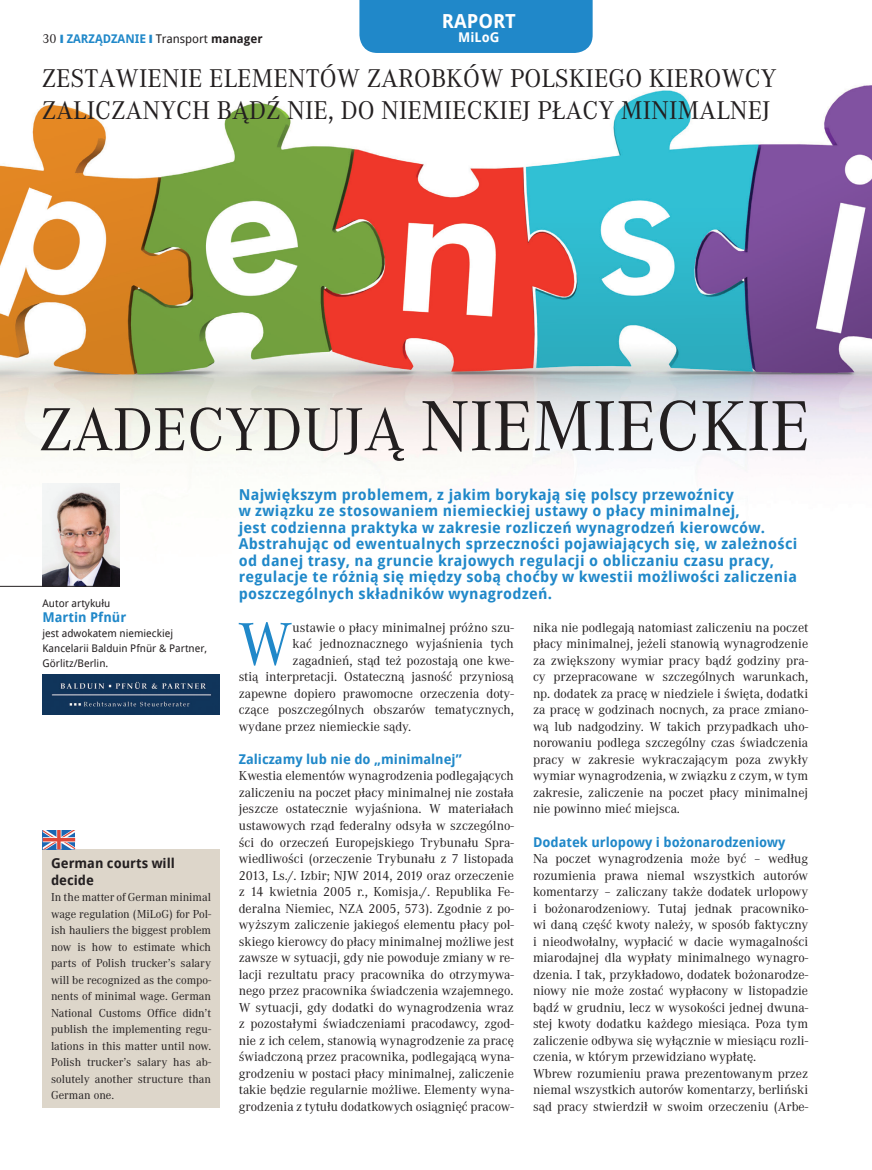
<style>
.page{position:relative;width:872px;height:1170px;background:#fff}
.page>*{position:absolute;margin:0;border:0;box-sizing:border-box;transform-origin:0 0}
.TYTUŁ{font:63px "Corporate ATOT";color:#231f20}
.main_akapit{font:62.7px "Corporate ATOT";color:#2088c9}
.PODTYTUŁ{font:26.7px/32px "Corporate ATOT";color:#231f20}
.t1{font:700 19.35px "Droid Sans";color:#fff}
.LEAD_ok{font:700 15px/16.5px "Droid Sans";letter-spacing:.02em;color:#2088c9}
.main{font:13.5px/16.5px "Corporate ATOT";color:#231f20;text-align:justify}
.main_akapit-2{font:13.5px "Corporate ATOT";color:#231f20}
.śródtytuł_FINANSE{font:700 13.5px "Droid Sans";color:#2088c9}
.poddział{font:700 13.5px/16.5px "Droid Sans";color:#231f20}
.nazwisko_ramka{font:700 13.5px "Droid Sans";color:#2088c9}
.t2{font:700 13.35px "Droid Sans";color:#fff}
.NEWS_MAIN{font:12px/16.5px "Corporate ATOT";color:#231f20;text-align:justify}
.t3{font:700 12px "Droid Sans";color:#2088c9}
.main_RAMKA{font:10.5px/15px "Droid Sans";color:#231f20}
.s1{font-family:"Corporate ATOT";font-weight:400;font-size:13.5px;color:#231f20}
.s2{font-weight:400;color:#231f20}
.s3{color:#231f20}
.s4{font-size:73.5px}
</style>
<div class="page">
<img style="left:0;top:0;width:872px;height:587px">
<img style="left:43px;top:483px;width:77px;height:103px">
<hr style="left:0;top:586px;width:119px;height:1px;background:#231f20">
<img style="left:43px;top:674px;width:177px;height:40px">
<div style="left:43px;top:849px;width:177px;height:258px;background:#ddd6ca"></div>
<svg style="left:43px;top:830px;width:32px;height:19px"></svg>
<div style="left:359px;top:0;width:233px;height:53px;background:#2088c9"></div>
<p class="t3" style="left:43px;top:31px;width:221px"><span class="s1">30</span> ❙ ZARZĄDZANIE ❙ <span class="s2">Transport</span> <span class="s3">manager</span></p>
<p class="t1" style="left:442px;top:8px;width:75px">RAPORT</p>
<p class="t2" style="left:458px;top:28px;width:43px">MiLoG</p>
<p class="PODTYTUŁ" style="left:42px;top:63px;width:736px">ZESTAWIENIE ELEMENTÓW ZAROBKÓW POLSKIEGO KIEROWCY<br>ZALICZANYCH BĄDŹ NIE, DO NIEMIECKIEJ PŁACY MINIMALNEJ</p>
<p class="TYTUŁ" style="left:39px;top:395px;width:773px">ZADECYDUJĄ <span class="s4">NIEMIECKIE</span></p>
<p class="LEAD_ok" style="left:239px;top:486px;width:560px">Największym problemem, z jakim borykają się polscy przewoźnicy<br>w związku ze stosowaniem niemieckiej ustawy o płacy minimalnej,<br>jest codzienna praktyka w zakresie rozliczeń wynagrodzeń kierowców.<br>Abstrahując od ewentualnych sprzeczności pojawiających się, w zależności od danej trasy, na gruncie krajowych regulacji o obliczaniu czasu pracy, regulacje te różnią się między sobą choćby w kwestii możliwości zaliczenia poszczególnych składników wynagrodzeń.</p>
<p class="main_akapit" style="left:238px;top:609px;width:57px">W</p>
<p class="main_akapit-2" style="left:293px;top:620px;width:223px">ustawie o płacy minimalnej próżno szu-</p>
<p class="main_RAMKA" style="left:43px;top:595px;width:69px">Autor artykułu</p>
<p class="nazwisko_ramka" style="left:43px;top:608px;width:85px">Martin Pfnür</p>
<p class="main_RAMKA" style="left:43px;top:625px;width:166px">jest adwokatem niemieckiej<br>Kancelarii Balduin Pfnür &amp; Partner,<br>Görlitz/Berlin.</p>
<p class="main" style="left:533px;top:619px;width:277px">nika nie podlegają natomiast zaliczeniu na poczet płacy minimalnej, jeżeli stanowią wynagrodzenie za zwiększony wymiar pracy bądź godziny pra&shy;cy przepracowane w szczególnych warunkach, np. dodatek za pracę w niedziele i święta, dodatki za pracę w godzinach nocnych, za prace zmiano&shy;wą lub nadgodziny. W takich przypadkach uho&shy;norowaniu podlega szczególny czas świadczenia pracy w zakresie wykraczającym poza zwykły wymiar wynagrodzenia, w związku z czym, w tym zakresie, zaliczenie na poczet płacy minimalnej nie powinno mieć miejsca.</p>
<p class="śródtytuł_FINANSE" style="left:533px;top:832px;width:254px">Dodatek urlopowy i bożonarodzeniowy</p>
<p class="main" style="left:533px;top:850px;width:277px">Na poczet wynagrodzenia może być – według rozumienia prawa niemal wszystkich autorów komentarzy – zaliczany także dodatek urlopowy i bożonarodzeniowy. Tutaj jednak pracowniko&shy;wi daną część kwoty należy, w sposób faktyczny i nieodwołalny, wypłacić w dacie wymagalności miarodajnej dla wypłaty minimalnego wynagro&shy;dzenia. I tak, przykładowo, dodatek bożonarodze&shy;niowy nie może zostać wypłacony w listopadzie bądź w grudniu, lecz w wysokości jednej dwuna&shy;stej kwoty dodatku każdego miesiąca. Poza tym zaliczenie odbywa się wyłącznie w miesiącu rozli&shy;czenia, w którym przewidziano wypłatę.</p>
<p class="main" style="left:533px;top:1065px;width:277px">Wbrew rozumieniu prawa prezentowanym przez niemal wszystkich autorów komentarzy, berliński sąd pracy stwierdził w swoim orzeczeniu (Arbe-</p>
<p class="main_akapit-2" style="left:293px;top:636px;width:223px">kać jednoznacznego wyjaśnienia tych</p>
<p class="main_akapit-2" style="left:293px;top:653px;width:223px">zagadnień, stąd też pozostają one kwe-</p>
<p class="main_akapit-2" style="left:239px;top:669px;width:277px">stią interpretacji. Ostateczną jasność przyniosą</p>
<p class="main_akapit-2" style="left:239px;top:686px;width:277px">zapewne dopiero prawomocne orzeczenia doty-</p>
<p class="main_akapit-2" style="left:239px;top:702px;width:277px">czące poszczególnych obszarów tematycznych,</p>
<p class="main_akapit-2" style="left:239px;top:719px;width:174px">wydane przez niemieckie sądy.</p>
<p class="śródtytuł_FINANSE" style="left:239px;top:750px;width:224px">Zaliczamy lub nie do „minimalnej”</p>
<p class="main" style="left:239px;top:768px;width:277px">Kwestia elementów wynagrodzenia podlegających zaliczeniu na poczet płacy minimalnej nie została jeszcze ostatecznie wyjaśniona. W materiałach ustawowych rząd federalny odsyła w szczególno&shy;ści do orzeczeń Europejskiego Trybunału Spra&shy;wiedliwości (orzeczenie Trybunału z 7 listopada 2013, Ls./. Izbir; NJW 2014, 2019 oraz orzeczenie z 14 kwietnia 2005 r., Komisja./. Republika Fe&shy;deralna Niemiec, NZA 2005, 573). Zgodnie z po&shy;wyższym zaliczenie jakiegoś elementu płacy pol&shy;skiego kierowcy do płacy minimalnej możliwe jest zawsze w sytuacji, gdy nie powoduje zmiany w re&shy;lacji rezultatu pracy pracownika do otrzymywa&shy;nego przez pracownika świadczenia wzajemnego.</p>
<p class="main" style="left:239px;top:999px;width:277px">W sytuacji, gdy dodatki do wynagrodzenia wraz z pozostałymi świadczeniami pracodawcy, zgod&shy;nie z ich celem, stanowią wynagrodzenie za pracę świadczoną przez pracownika, podlegającą wyna&shy;grodzeniu w postaci płacy minimalnej, zaliczenie takie będzie regularnie możliwe. Elementy wyna&shy;grodzenia z tytułu dodatkowych osiągnięć pracow-</p>
<p class="poddział" style="left:51px;top:855px;width:125px">German courts will decide</p>
<p class="NEWS_MAIN" style="left:51px;top:889px;width:161px">In the matter of German minimal wage regulation (MiLoG) for Pol&shy;ish hauliers the biggest problem now is how to estimate which parts of Polish trucker’s salary will be recognized as the compo&shy;nents of minimal wage. German National Customs Office didn’t publish the implementing regu&shy;lations in this matter until now.<br>Polish trucker’s salary has ab&shy;solutely another structure than German one.</p>
</div>
